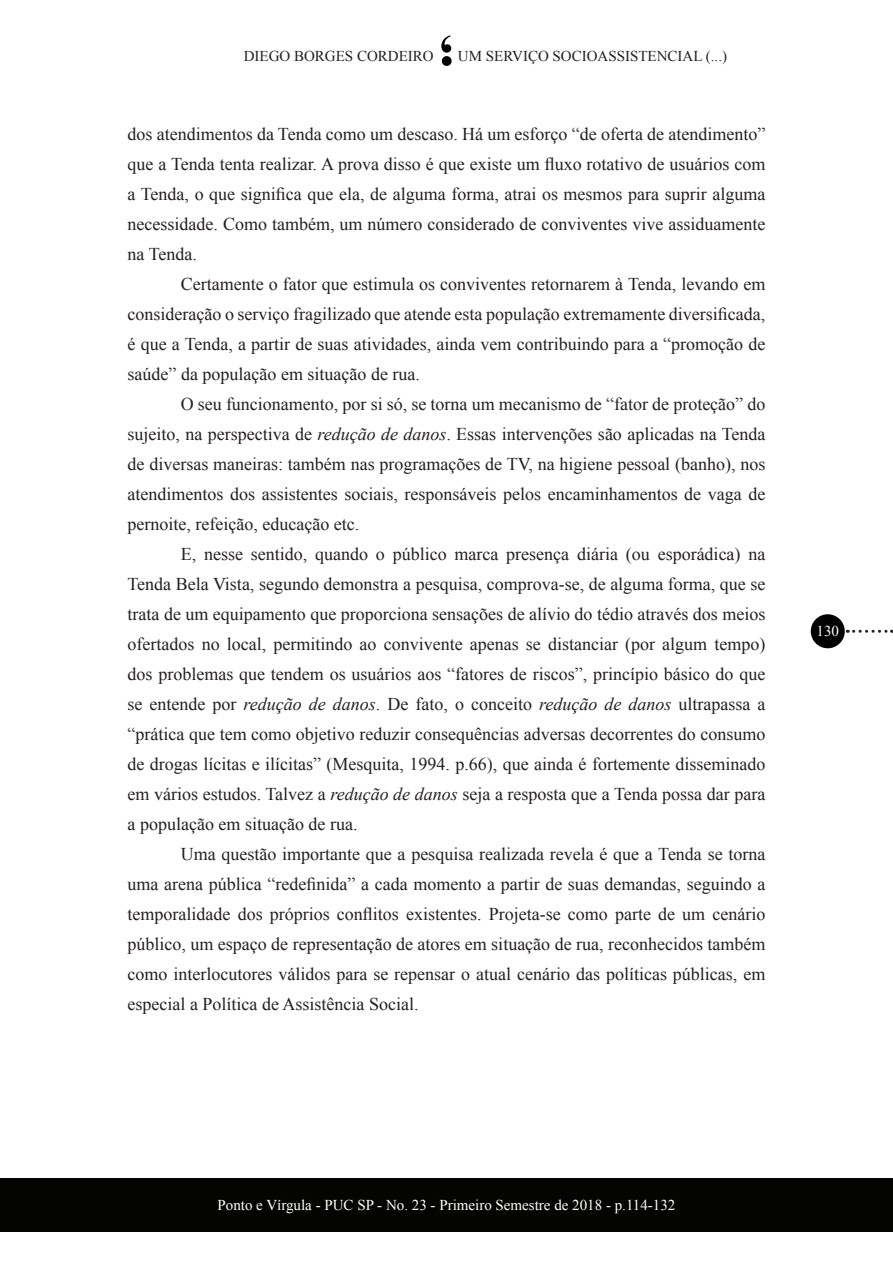
<style>
.page{position:relative;width:893px;height:1263px;background:#fff}
.page>*{position:absolute;margin:0;border:0;box-sizing:border-box;transform-origin:0 0}
.t1{font:18px/30px "Times New Roman";color:#231f20;text-align:justify}
.t2{font:15px "Times New Roman";color:#fff}
.t3{font:15px "Times New Roman";color:#231f20}
.s1{font-style:italic}
</style>
<div class="page">
<svg style="left:441px;top:35px;width:11px;height:31px"></svg>
<div style="left:0;top:1178px;width:893px;height:54px;background:#040503"></div>
<div style="left:811px;top:614px;width:34px;height:34px;background:#000;border-radius:50%"></div>
<svg style="left:854px;top:630px;width:38px;height:3px"></svg>
<p class="t3" style="left:244px;top:46px;width:191px">DIEGO BORGES CORDEIRO</p>
<p class="t3" style="left:458px;top:46px;width:271px">UM SERVIÇO SOCIOASSISTENCIAL (...)</p>
<p class="t1" style="left:128px;top:119px;width:639px">dos atendimentos da Tenda como um descaso. Há um esforço “de oferta de atendimento” que a Tenda tenta realizar. A prova disso é que existe um fluxo rotativo de usuários com a Tenda, o que significa que ela, de alguma forma, atrai os mesmos para suprir alguma necessidade. Como também, um número considerado de conviventes vive assiduamente na Tenda.</p>
<p class="t1" style="left:128px;top:269px;width:639px;text-indent:53px">Certamente o fator que estimula os conviventes retornarem à Tenda, levando em consideração o serviço fragilizado que atende esta população extremamente diversificada, é que a Tenda, a partir de suas atividades, ainda vem contribuindo para a “promoção de saúde” da população em situação de rua.</p>
<p class="t1" style="left:128px;top:389px;width:639px;text-indent:53px">O seu funcionamento, por si só, se torna um mecanismo de “fator de proteção” do sujeito, na perspectiva de <span class="s1">redução de danos</span>. Essas intervenções são aplicadas na Tenda de diversas maneiras: também nas programações de TV, na higiene pessoal (banho), nos atendimentos dos assistentes sociais, responsáveis pelos encaminhamentos de vaga de pernoite, refeição, educação etc.</p>
<p class="t1" style="left:128px;top:539px;width:639px;text-indent:53px">E, nesse sentido, quando o público marca presença diária (ou esporádica) na Tenda Bela Vista, segundo demonstra a pesquisa, comprova-se, de alguma forma, que se trata de um equipamento que proporciona sensações de alívio do tédio através dos meios ofertados no local, permitindo ao convivente apenas se distanciar (por algum tempo) dos problemas que tendem os usuários aos “fatores de riscos”, princípio básico do que se entende por <span class="s1">redução de danos</span>. De fato, o conceito <span class="s1">redução de danos</span> ultrapassa a “prática que tem como objetivo reduzir consequências adversas decorrentes do consumo de drogas lícitas e ilícitas” (Mesquita, 1994. p.66), que ainda é fortemente disseminado em vários estudos. Talvez a <span class="s1">redução de danos</span> seja a resposta que a Tenda possa dar para a população em situação de rua.</p>
<p class="t1" style="left:128px;top:839px;width:639px;text-indent:53px">Uma questão importante que a pesquisa realizada revela é que a Tenda se torna uma arena pública “redefinida” a cada momento a partir de suas demandas, seguindo a temporalidade dos próprios conflitos existentes. Projeta-se como parte de um cenário público, um espaço de representação de atores em situação de rua, reconhecidos também como interlocutores válidos para se repensar o atual cenário das políticas públicas, em especial a Política de Assistência Social.</p>
<p class="t2" style="left:816px;top:621px;width:24px">130</p>
<p class="t2" style="left:218px;top:1195px;width:459px">Ponto e Vírgula - PUC SP - No. 23 - Primeiro Semestre de 2018 - p.114-132</p>
</div>
